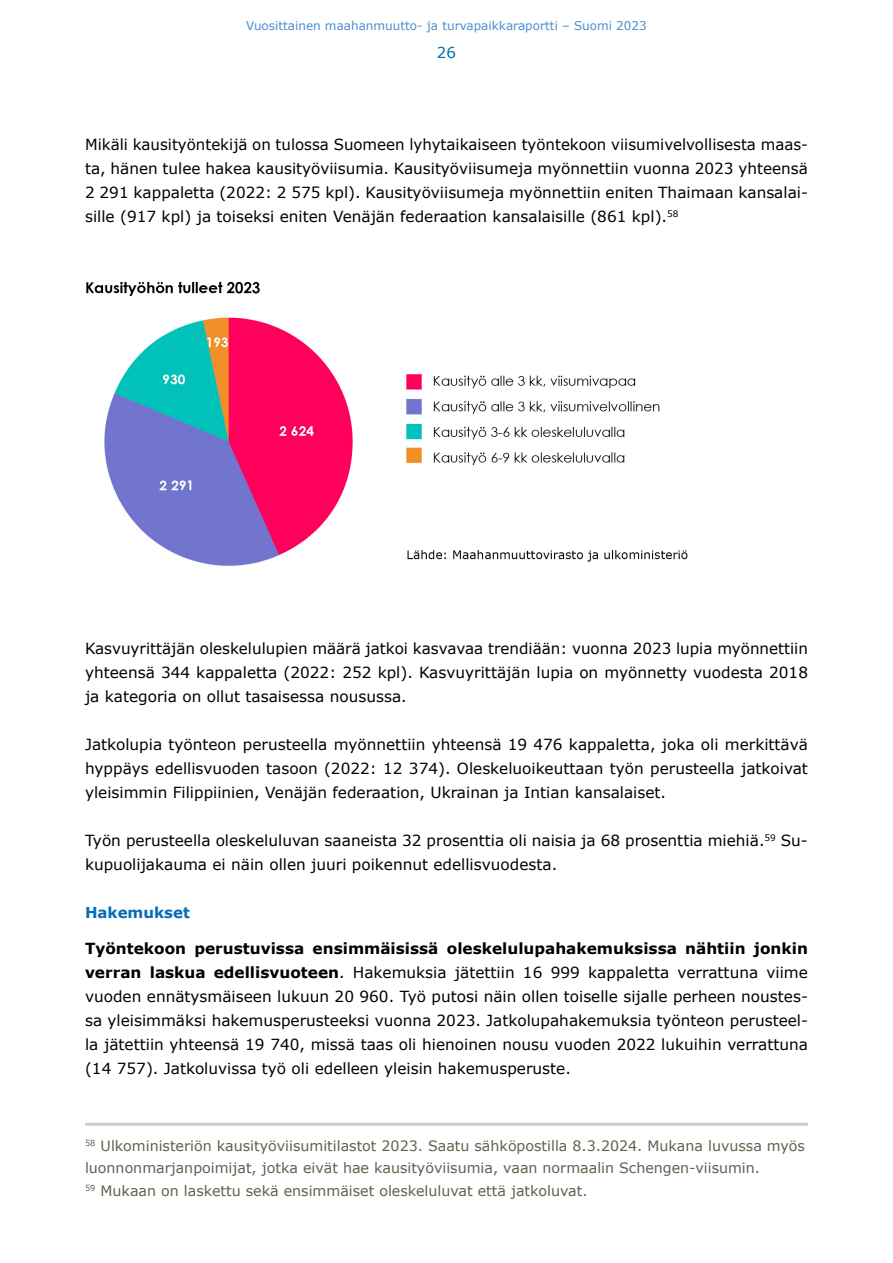
<style>
.page{position:relative;width:893px;height:1263px;background:#fff}
.page>*{position:absolute;margin:0;border:0;box-sizing:border-box;transform-origin:0 0}
.Leipäteksti_9_12_pt_FIN_p{font:15.3px/24px "Verdana";color:#000;text-align:justify}
.väliotsikot_FIN_H1{font:700 15px "Verdana";color:#006eb7}
.t1{font:15px "Verdana";color:#006eb7}
.lähteet_p{font:14.25px/22.5px "Verdana";color:#62604d}
.t2{font:12px "Verdana";color:#4c8ecc}
.s1{font-weight:700}
</style>
<div class="page">
<img style="left:86px;top:281px;width:602px;height:285px">
<hr style="left:85px;top:1123px;width:723px;height:3px;background:#d4ccc9">
<p class="t2" style="left:246px;top:18px;width:402px">Vuosittainen maahanmuutto- ja turvapaikkaraportti – Suomi 2023</p>
<p class="t1" style="left:437px;top:43px;width:21px">26</p>
<p class="Leipäteksti_9_12_pt_FIN_p" style="left:85px;top:133px;width:724px">Mikäli kausityöntekijä on tulossa Suomeen lyhytaikaiseen työntekoon viisumivelvollisesta maas&shy;ta, hänen tulee hakea kausityöviisumia. Kausityöviisumeja myönnettiin vuonna 2023 yhteensä 2 291 kappaletta (2022: 2 575 kpl). Kausityöviisumeja myönnettiin eniten Thaimaan kansalai&shy;sille (917 kpl) ja toiseksi eniten Venäjän federaation kansalaisille (861 kpl).<sup>58</sup></p>
<p class="Leipäteksti_9_12_pt_FIN_p" style="left:85px;top:637px;width:724px">Kasvuyrittäjän oleskelulupien määrä jatkoi kasvavaa trendiään: vuonna 2023 lupia myönnettiin yhteensä 344 kappaletta (2022: 252 kpl). Kasvuyrittäjän lupia on myönnetty vuodesta 2018 ja kategoria on ollut tasaisessa nousussa.</p>
<p class="Leipäteksti_9_12_pt_FIN_p" style="left:85px;top:733px;width:724px">Jatkolupia työnteon perusteella myönnettiin yhteensä 19 476 kappaletta, joka oli merkittävä hyppäys edellisvuoden tasoon (2022: 12 374). Oleskeluoikeuttaan työn perusteella jatkoivat yleisimmin Filippiinien, Venäjän federaation, Ukrainan ja Intian kansalaiset.</p>
<p class="Leipäteksti_9_12_pt_FIN_p" style="left:85px;top:829px;width:724px">Työn perusteella oleskeluluvan saaneista 32 prosenttia oli naisia ja 68 prosenttia miehiä.<sup>59</sup> Su&shy;kupuolijakauma ei näin ollen juuri poikennut edellisvuodesta.</p>
<h1 class="väliotsikot_FIN_H1" style="left:85px;top:903px;width:106px">Hakemukset</h1>
<p class="Leipäteksti_9_12_pt_FIN_p" style="left:85px;top:937px;width:724px"><span class="s1">Työntekoon perustuvissa ensimmäisissä oleskelulupahakemuksissa nähtiin jonkin verran laskua edellisvuoteen</span>. Hakemuksia jätettiin 16 999 kappaletta verrattuna viime vuoden ennätysmäiseen lukuun 20 960. Työ putosi näin ollen toiselle sijalle perheen noustes&shy;sa yleisimmäksi hakemusperusteeksi vuonna 2023. Jatkolupahakemuksia työnteon perusteel&shy;la jätettiin yhteensä 19 740, missä taas oli hienoinen nousu vuoden 2022 lukuihin verrattuna (14 757). Jatkoluvissa työ oli edelleen yleisin hakemusperuste.</p>
<p class="lähteet_p" style="left:85px;top:1135px;width:721px"><sup>58</sup> Ulkoministeriön kausityöviisumitilastot 2023. Saatu sähköpostilla 8.3.2024. Mukana luvussa myös luonnonmarjanpoimijat, jotka eivät hae kausityöviisumia, vaan normaalin Schengen-viisumin.</p>
<p class="lähteet_p" style="left:85px;top:1180px;width:504px"><sup>59</sup> Mukaan on laskettu sekä ensimmäiset oleskeluluvat että jatkoluvat.</p>
</div>
